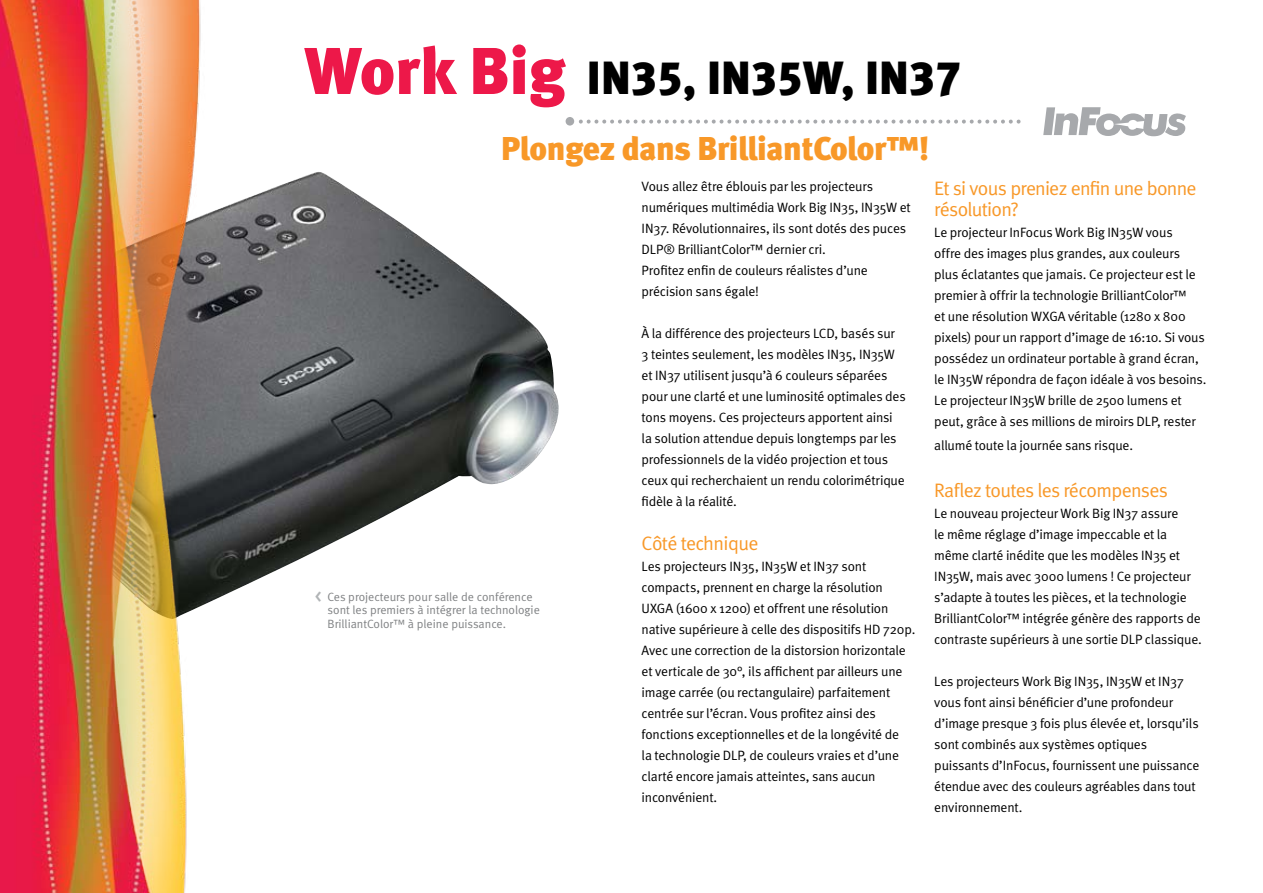
<style>
.page{position:relative;width:1263px;height:893px;background:#fff}
.page>*{position:absolute;margin:0;border:0;box-sizing:border-box;transform-origin:0 0}
.t1{font:46.5px "Meta Black LF";color:#000}
.t2{font:33px "Meta Black LF";letter-spacing:-.01em;color:#f89828}
.t3{font:19.5px/21px "Meta Normal";letter-spacing:-.035em;color:#f89828}
.t4{font:500 18px "Meta";color:#b1b4b6}
.t5{font:13.5px/21px "Meta Normal";letter-spacing:-.015em;color:#000}
.t6{font:12px/13.5px "Meta Normal";color:#808284}
.s1{font-size:66px;color:#ed1849}
</style>
<div class="page">
<img style="left:328px;top:176px;width:231px;height:369px">
<img style="left:0;top:0;width:328px;height:893px">
<div style="left:566px;top:117px;width:8px;height:9px;background:#a7a9ac;border-radius:50%"></div>
<svg style="left:581px;top:120px;width:440px;height:4px"></svg>
<svg style="left:1043px;top:107px;width:143px;height:29px"></svg>
<h1 class="t1" style="left:304px;top:51px;width:658px"><span class="s1">Work Big</span> IN35, IN35W, IN37</h1>
<h2 class="t2" style="left:501px;top:129px;width:430px">Plongez dans BrilliantColor™!</h2>
<h3 class="t4" style="left:315px;top:585px;width:8px">&lt;</h3>
<p class="t6" style="left:328px;top:590px;width:214px">Ces projecteurs pour salle de conférence sont les premiers à intégrer la technologie<br>BrilliantColor™ à pleine puissance.</p>
<p class="t5" style="left:642px;top:175px;width:271px">Vous allez être éblouis par les projecteurs numériques multimédia Work Big IN35, IN35W et IN37. Révolutionnaires, ils sont dotés des puces DLP® BrilliantColor™ dernier cri.<br>Profitez enfin de couleurs réalistes d’une précision sans égale!</p>
<p class="t5" style="left:642px;top:322px;width:266px">À la différence des projecteurs LCD, basés sur<br>3 teintes seulement, les modèles IN35, IN35W et IN37 utilisent jusqu’à 6 couleurs séparées pour une clarté et une luminosité optimales des tons moyens. Ces projecteurs apportent ainsi la solution attendue depuis longtemps par les professionnels de la vidéo projection et tous ceux qui recherchaient un rendu colorimétrique fidèle à la réalité.</p>
<h3 class="t3" style="left:642px;top:532px;width:118px">Côté technique</h3>
<p class="t5" style="left:642px;top:556px;width:275px">Les projecteurs IN35, IN35W et IN37 sont compacts, prennent en charge la résolution UXGA (1600 x 1200) et offrent une résolution native supérieure à celle des dispositifs HD 720p.<br>Avec une correction de la distorsion horizontale et verticale de 30°, ils affichent par ailleurs une image carrée (ou rectangulaire) parfaitement centrée sur l’écran. Vous profitez ainsi des fonctions exceptionnelles et de la longévité de<br>la technologie DLP, de couleurs vraies et d’une clarté encore jamais atteintes, sans aucun inconvénient.</p>
<h3 class="t3" style="left:934px;top:178px;width:264px">Et si vous preniez enfin une bonne résolution?</h3>
<p class="t5" style="left:934px;top:222px;width:274px">Le projecteur InFocus Work Big IN35W vous<br>offre des images plus grandes, aux couleurs plus éclatantes que jamais. Ce projecteur est le premier à offrir la technologie BrilliantColor™<br>et une résolution WXGA véritable (1280 x 800 pixels) pour un rapport d’image de 16:10. Si vous possédez un ordinateur portable à grand écran, le IN35W répondra de façon idéale à vos besoins.<br>Le projecteur IN35W brille de 2500 lumens et peut, grâce à ses millions de miroirs DLP, rester</p>
<p class="t5" style="left:934px;top:434px;width:200px">allumé toute la journée sans risque.</p>
<h3 class="t3" style="left:934px;top:479px;width:235px">Raflez toutes les récompenses</h3>
<p class="t5" style="left:934px;top:502px;width:269px">Le nouveau projecteur Work Big IN37 assure<br>le même réglage d’image impeccable et la même clarté inédite que les modèles IN35 et IN35W, mais avec 3000 lumens ! Ce projecteur s’adapte à toutes les pièces, et la technologie BrilliantColor™ intégrée génère des rapports de contraste supérieurs à une sortie DLP classique.</p>
<p class="t5" style="left:934px;top:670px;width:266px">Les projecteurs Work Big IN35, IN35W et IN37 vous font ainsi bénéficier d’une profondeur d’image presque 3 fois plus élevée et, lorsqu’ils sont combinés aux systèmes optiques puissants d’InFocus, fournissent une puissance étendue avec des couleurs agréables dans tout environnement.</p>
</div>
